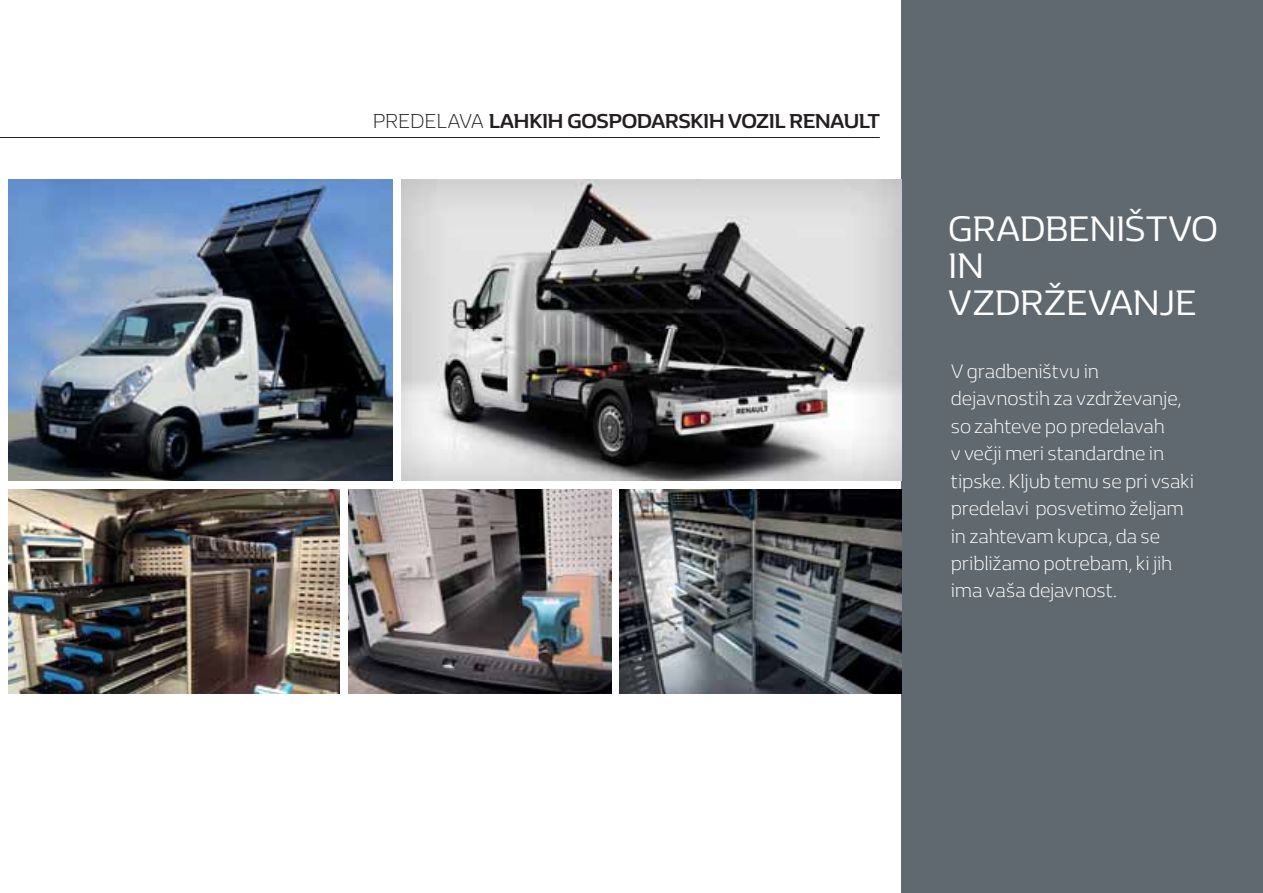
<style>
.page{position:relative;width:1263px;height:893px;background:#fff}
.page>*{position:absolute;margin:0;border:0;box-sizing:border-box;transform-origin:0 0}
.t1{font:36.6px/36.6px "Renault Life";letter-spacing:-.01em;color:#fff}
.t2{font:700 20.7px "Renault Life";letter-spacing:-.02em;color:#231f20}
.t3{font:300 20.1px/27.5px "Renault Life";letter-spacing:-.015em;color:#fff}
.s1{font-weight:300}
</style>
<div class="page">
<div style="left:901px;top:0;width:362px;height:893px;background:#606970"></div>
<img style="left:401px;top:179px;width:500px;height:302px">
<img style="left:9px;top:179px;width:384px;height:302px">
<img style="left:348px;top:490px;width:263px;height:203px">
<img style="left:9px;top:490px;width:330px;height:203px">
<img style="left:620px;top:490px;width:281px;height:203px">
<hr style="left:0;top:137px;width:880px;height:1px;background:#231f20">
<p class="t2" style="left:373px;top:113px;width:509px"><span class="s1">PREDELAVA</span> LAHKIH GOSPODARSKIH VOZIL RENAULT</p>
<h1 class="t1" style="left:948px;top:215px;width:271px">GRADBENIŠTVO<br>IN<br>VZDRŽEVANJE</h1>
<p class="t3" style="left:951px;top:360px;width:245px">V gradbeništvu in dejavnostih za vzdrževanje, so zahteve po predelavah<br>v večji meri standardne in tipske. Kljub temu se pri vsaki predelavi posvetimo željam in zahtevam kupca, da se približamo potrebam, ki jih ima vaša dejavnost.</p>
</div>
